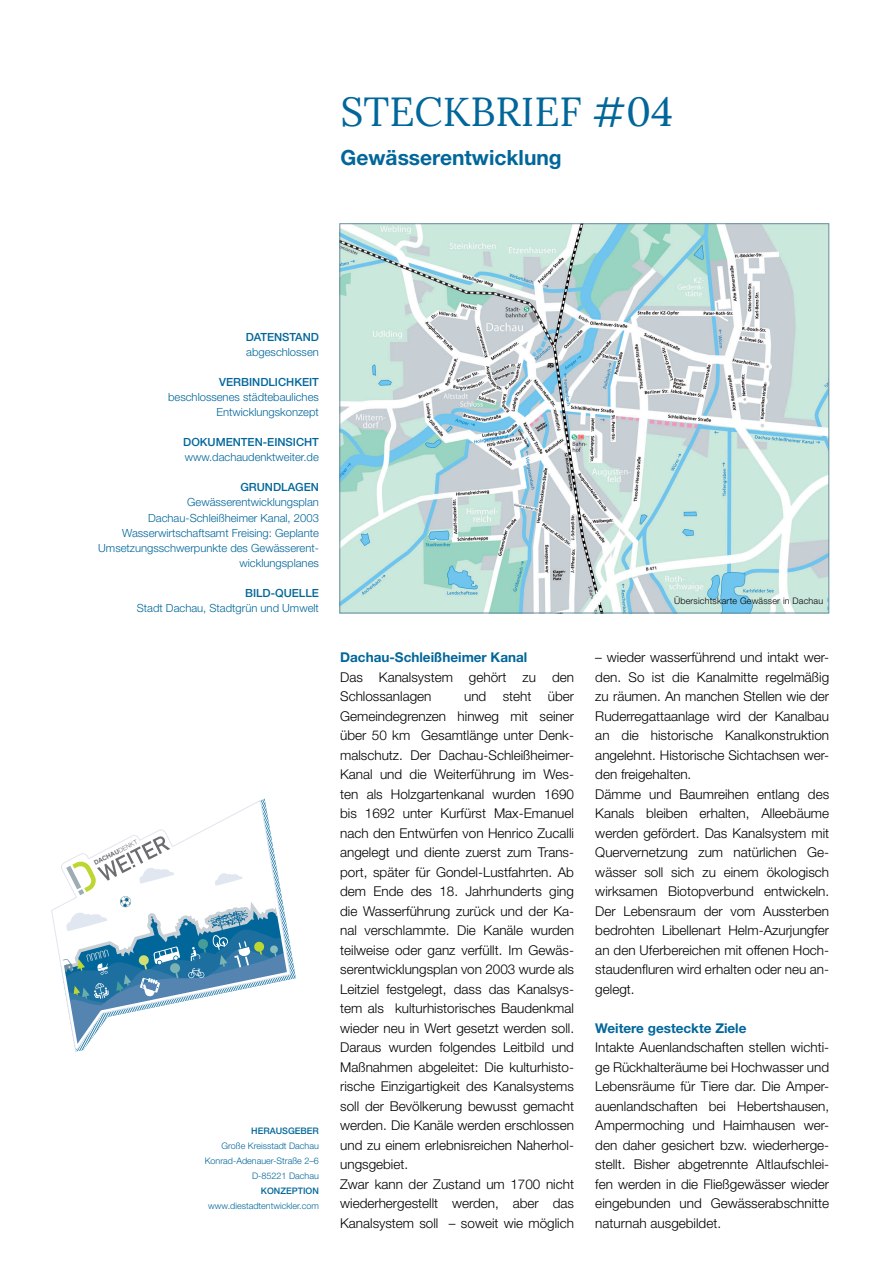
<style>
.page{position:relative;width:893px;height:1263px;background:#fff}
.page>*{position:absolute;margin:0;border:0;box-sizing:border-box;transform-origin:0 0}
.Headline_27_30{font:40.5px "Lora";color:#01669a}
.Subline_Overline_14{font:700 21px "Helvetica Neue";color:#01669a}
.Zeischensubline_9_13{font:300 13.5px/19.5px "Helvetica Neue";color:#000}
.Zeischensubline_9_13-2{font:700 13.5px "Helvetica Neue";color:#01669a}
.Bildunterschrift_7_5{font:300 11.25px/15px "Helvetica Neue";color:#01669a;text-align:right}
.Bildunterschrift_7_5-2{font:500 11.25px "Helvetica Neue";color:#01669a}
.Bildunterschrift_7_5-3{font:300 9px "Helvetica Neue";color:#01669a}
.Fließtext_9_13{font:300 9px "Helvetica Neue";letter-spacing:.02em;color:#000}
.Bildunterschrift_7_5-4{font:500 9px "Helvetica Neue";color:#01669a}
.t1{font:700 6.3px "Helvetica";color:#6c6d70}
.s1{font-weight:300}
</style>
<div class="page">
<img style="left:341px;top:225px;width:486px;height:386px">
<svg style="left:51px;top:799px;width:241px;height:253px"></svg>
<p class="Headline_27_30" style="left:341px;top:81px;width:334px">STECKBRIEF #04</p>
<p class="Subline_Overline_14" style="left:341px;top:144px;width:223px">Gewässerentwicklung</p>
<p class="Bildunterschrift_7_5-2" style="left:246px;top:331px;width:75px">DATENSTAND</p>
<p class="Bildunterschrift_7_5" style="left:246px;top:345px;width:74px">abgeschlossen</p>
<p class="Bildunterschrift_7_5-2" style="left:219px;top:376px;width:101px">VERBINDLICHKEIT</p>
<p class="Bildunterschrift_7_5" style="left:168px;top:390px;width:152px">beschlossenes städtebauliches</p>
<p class="Bildunterschrift_7_5" style="left:216px;top:405px;width:104px">Entwicklungskonzept</p>
<p class="Bildunterschrift_7_5-2" style="left:183px;top:436px;width:137px">DOKUMENTEN-EINSICHT</p>
<p class="Bildunterschrift_7_5" style="left:185px;top:450px;width:136px">www.dachaudenktweiter.de</p>
<p class="Bildunterschrift_7_5-2" style="left:240px;top:481px;width:80px">GRUNDLAGEN</p>
<p class="Bildunterschrift_7_5" style="left:187px;top:495px;width:133px">Gewässerentwicklungsplan</p>
<p class="Bildunterschrift_7_5" style="left:148px;top:510px;width:172px">Dachau-Schleißheimer Kanal, 2003</p>
<p class="Bildunterschrift_7_5" style="left:98px;top:525px;width:222px">Wasserwirtschaftsamt Freising: Geplante<br>Umsetzungsschwerpunkte des Gewässerent&shy;wicklungsplanes</p>
<p class="Bildunterschrift_7_5-2" style="left:245px;top:586px;width:75px">BILD-QUELLE</p>
<p class="Bildunterschrift_7_5" style="left:137px;top:600px;width:184px">Stadt Dachau, Stadtgrün und Umwelt</p>
<p class="t1" style="left:92px;top:859px;width:50px;rotate:-27deg">DACHAU<span class="s1">DENKT</span></p>
<p class="Bildunterschrift_7_5-4" style="left:251px;top:1125px;width:69px">HERAUSGEBER</p>
<p class="Bildunterschrift_7_5-3" style="left:222px;top:1140px;width:99px">Große Kreisstadt Dachau</p>
<p class="Bildunterschrift_7_5-3" style="left:205px;top:1155px;width:116px">Konrad-Adenauer-Straße 2–6</p>
<p class="Bildunterschrift_7_5-3" style="left:252px;top:1170px;width:68px">D-85221 Dachau</p>
<p class="Bildunterschrift_7_5-4" style="left:261px;top:1185px;width:60px">KONZEPTION</p>
<p class="Bildunterschrift_7_5-3" style="left:208px;top:1200px;width:112px">www.diestadtentwickler.com</p>
<p class="Zeischensubline_9_13-2" style="left:340px;top:649px;width:189px">Dachau-Schleißheimer Kanal</p>
<p class="Zeischensubline_9_13" style="left:340px;top:667px;width:235px">Das Kanalsystem gehört zu den<br>Schlossanlagen</p>
<p class="Zeischensubline_9_13" style="left:340px;top:686px;width:235px;text-indent:124px">und steht über Gemeindegrenzen hinweg mit seiner über 50 km Gesamtlänge unter Denk&shy;malschutz. Der Dachau-Schleißheimer-Kanal und die Weiterführung im Wes&shy;ten als Holzgartenkanal wurden 1690 bis 1692 unter Kurfürst Max-Emanuel nach den Entwürfen von Henrico Zucalli angelegt und diente zuerst zum Trans&shy;port, später für Gondel-Lustfahrten. Ab dem Ende des 18. Jahrhunderts ging die Wasserführung zurück und der Ka&shy;nal verschlammte. Die Kanäle wurden teilweise oder ganz verfüllt. Im Gewäs&shy;serentwicklungsplan von 2003 wurde als Leitziel festgelegt, dass das Kanalsys&shy;tem als kulturhistorisches Baudenkmal wieder neu in Wert gesetzt werden soll.<br>Daraus wurden folgendes Leitbild und Maßnahmen abgeleitet: Die kulturhisto&shy;rische Einzigartigkeit des Kanalsystems soll der Bevölkerung bewusst gemacht werden. Die Kanäle werden erschlossen und zu einem erlebnisreichen Naherhol&shy;ungsgebiet.</p>
<p class="Zeischensubline_9_13" style="left:340px;top:1174px;width:235px;text-align:justify">Zwar kann der Zustand um 1700 nicht wiederhergestellt werden, aber das Kanalsystem soll – soweit wie möglich</p>
<p class="Fließtext_9_13" style="left:674px;top:595px;width:151px">Übersichtskarte Gewässer in Dachau</p>
<p class="Zeischensubline_9_13" style="left:595px;top:647px;width:235px;text-align:justify">– wieder wasserführend und intakt wer&shy;den. So ist die Kanalmitte regelmäßig zu räumen. An manchen Stellen wie der Ruderregattaanlage wird der Kanalbau an die historische Kanalkonstruktion angelehnt. Historische Sichtachsen wer&shy;den freigehalten.</p>
<p class="Zeischensubline_9_13" style="left:595px;top:784px;width:235px;text-align:justify">Dämme und Baumreihen entlang des Kanals bleiben erhalten, Alleebäume werden gefördert. Das Kanalsystem mit Quervernetzung zum natürlichen Ge&shy;wässer soll sich zu einem ökologisch wirksamen Biotopverbund entwickeln.<br>Der Lebensraum der vom Aussterben bedrohten Libellenart Helm-Azurjungfer an den Uferbereichen mit offenen Hoch&shy;staudenfluren wird erhalten oder neu an&shy;gelegt.</p>
<p class="Zeischensubline_9_13-2" style="left:595px;top:1019px;width:153px">Weitere gesteckte Ziele</p>
<p class="Zeischensubline_9_13" style="left:595px;top:1037px;width:235px">Intakte Auenlandschaften stellen wichti&shy;ge Rückhalteräume bei Hochwasser und Lebensräume für Tiere dar. Die Amper&shy;auenlandschaften bei Hebertshausen, Ampermoching und Haimhausen wer&shy;den daher gesichert bzw. wiederherge&shy;stellt. Bisher abgetrennte Altlaufschlei&shy;fen werden in die Fließgewässer wieder eingebunden und Gewässerabschnitte naturnah ausgebildet.</p>
</div>
